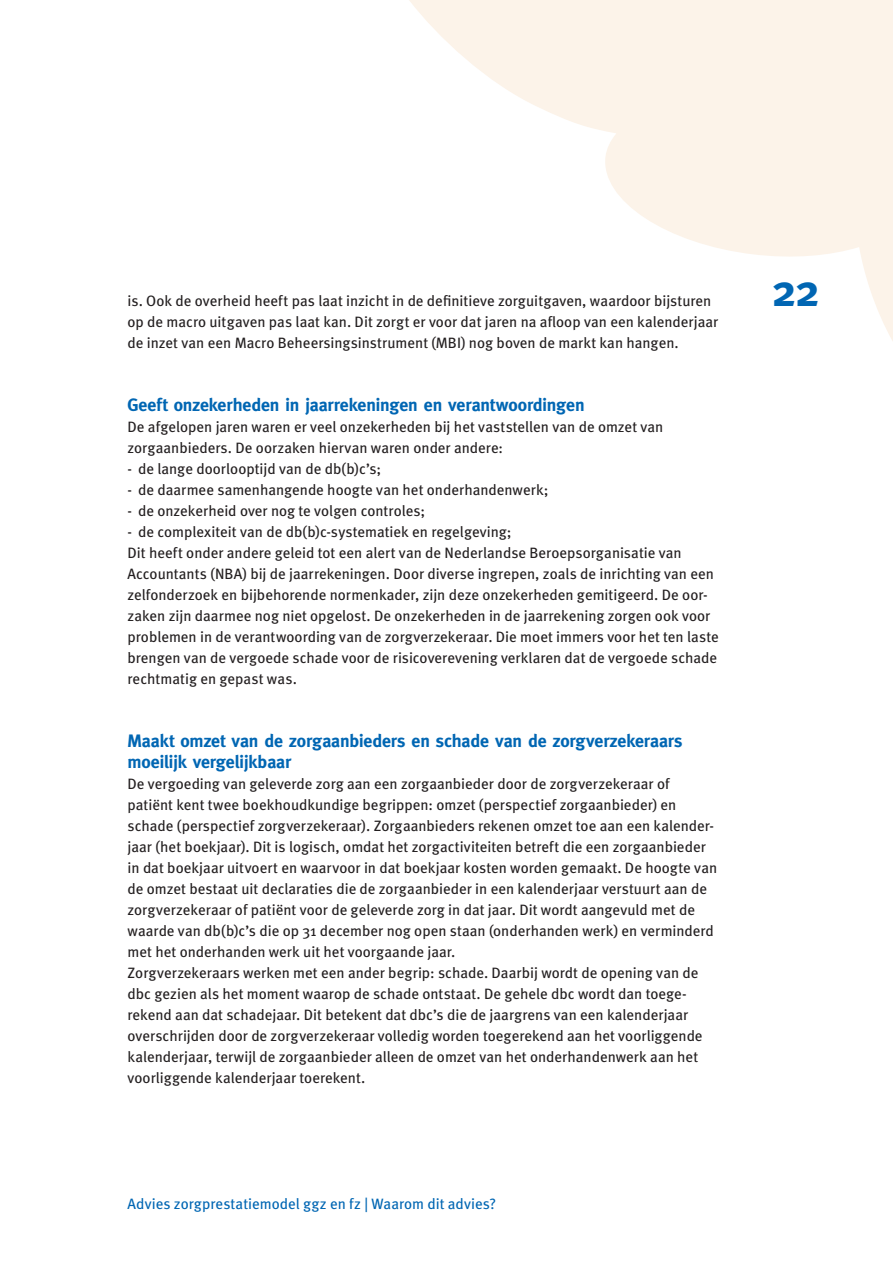
<style>
.page{position:relative;width:893px;height:1263px;background:#fff}
.page>*{position:absolute;margin:0;border:0;box-sizing:border-box;transform-origin:0 0}
.t1{font:700 45px "Meta";color:#0166b3}
.t2{font:700 18px/21px "Meta";letter-spacing:-.005em;color:#0166b3}
.t3{font:15px/21px "Meta";color:#231f20}
.t4{font:15px "Meta";letter-spacing:.005em;color:#0166b3}
</style>
<div class="page">
<svg style="left:409px;top:0;width:484px;height:341px;fill:#fcf3e9"></svg>
<p class="t3" style="left:128px;top:290px;width:592px">is. Ook de overheid heeft pas laat inzicht in de definitieve zorguitgaven, waardoor bijsturen op de macro uitgaven pas laat kan. Dit zorgt er voor dat jaren na afloop van een kalenderjaar de inzet van een Macro Beheersingsinstrument (MBI) nog boven de markt kan hangen.</p>
<p class="t2" style="left:128px;top:394px;width:459px">Geeft onzekerheden in jaarrekeningen en verantwoordingen</p>
<p class="t3" style="left:128px;top:416px;width:537px">De afgelopen jaren waren er veel onzekerheden bij het vaststellen van de omzet van zorgaanbieders. De oorzaken hiervan waren onder andere:</p>
<p class="t3" style="left:128px;top:458px;width:255px">- de lange doorlooptijd van de db(b)c’s;</p>
<p class="t3" style="left:128px;top:479px;width:423px">- de daarmee samenhangende hoogte van het onderhandenwerk;</p>
<p class="t3" style="left:128px;top:500px;width:299px">- de onzekerheid over nog te volgen controles;</p>
<p class="t3" style="left:128px;top:521px;width:593px">- de complexiteit van de db(b)c-systematiek en regelgeving;<br>Dit heeft onder andere geleid tot een alert van de Nederlandse Beroepsorganisatie van Accountants (NBA) bij de jaarrekeningen. Door diverse ingrepen, zoals de inrichting van een zelfonderzoek en bijbehorende normenkader, zijn deze onzekerheden gemitigeerd. De oor&shy;zaken zijn daarmee nog niet opgelost. De onzekerheden in de jaarrekening zorgen ook voor problemen in de verantwoording van de zorgverzekeraar. Die moet immers voor het ten laste brengen van de vergoede schade voor de risicoverevening verklaren dat de vergoede schade rechtmatig en gepast was.</p>
<p class="t2" style="left:128px;top:730px;width:556px">Maakt omzet van de zorgaanbieders en schade van de zorgverzekeraars moeilijk vergelijkbaar</p>
<p class="t3" style="left:128px;top:773px;width:591px">De vergoeding van geleverde zorg aan een zorgaanbieder door de zorgverzekeraar of patiënt kent twee boekhoudkundige begrippen: omzet (perspectief zorgaanbieder) en schade (perspectief zorgverzekeraar). Zorgaanbieders rekenen omzet toe aan een kalender&shy;jaar (het boekjaar). Dit is logisch, omdat het zorgactiviteiten betreft die een zorgaanbieder in dat boekjaar uitvoert en waarvoor in dat boekjaar kosten worden gemaakt. De hoogte van de omzet bestaat uit declaraties die de zorgaanbieder in een kalenderjaar verstuurt aan de zorgverzekeraar of patiënt voor de geleverde zorg in dat jaar. Dit wordt aangevuld met de waarde van db(b)c’s die op 31 december nog open staan (onderhanden werk) en verminderd met het onderhanden werk uit het voorgaande jaar.<br>Zorgverzekeraars werken met een ander begrip: schade. Daarbij wordt de opening van de dbc gezien als het moment waarop de schade ontstaat. De gehele dbc wordt dan toege&shy;rekend aan dat schadejaar. Dit betekent dat dbc’s die de jaargrens van een kalenderjaar overschrijden door de zorgverzekeraar volledig worden toegerekend aan het voorliggende kalenderjaar, terwijl de zorgaanbieder alleen de omzet van het onderhandenwerk aan het voorliggende kalenderjaar toerekent.</p>
<p class="t4" style="left:128px;top:1195px;width:370px">Advies zorgprestatiemodel ggz en fz | Waarom dit advies?</p>
<h1 class="t1" style="left:772px;top:264px;width:49px">22</h1>
</div>
